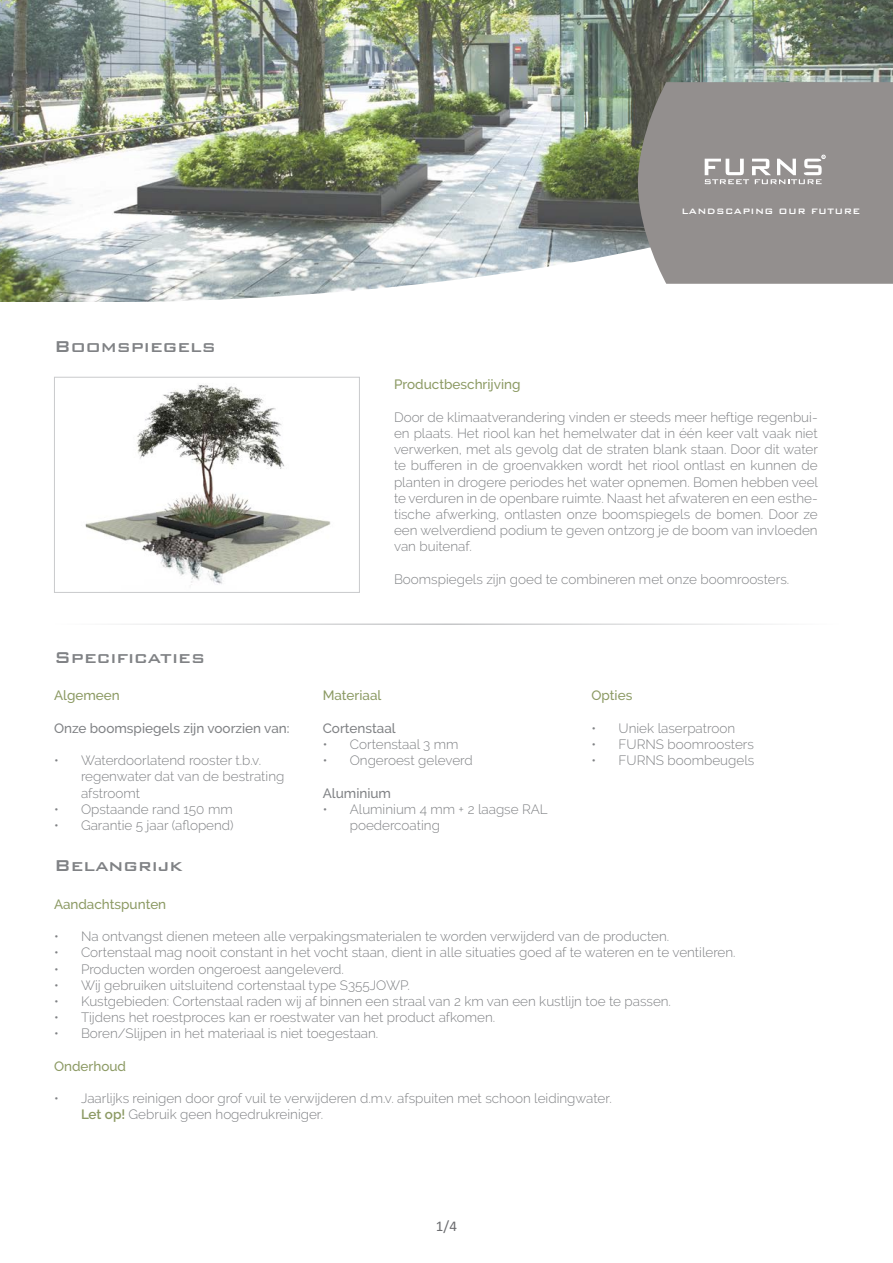
<style>
.page{position:relative;width:893px;height:1263px;background:#fff}
.page>*{position:absolute;margin:0;border:0;box-sizing:border-box;transform-origin:0 0}
.t1{font:500 21px "Bank Gothic BT";color:#808285}
.t2{font:15px "Calibri";color:#6c6d70}
.Poly_groot{font:300 13.5px/16.2px "Raleway";color:#808285}
.t3{font:500 13.5px "Raleway";color:#8c9a64}
.t4{font:500 13.5px "Raleway";color:#808285}
.t5{font:500 13.5px "Raleway";color:#8b9a63}
.t6{font:500 10.5px "Bank Gothic BT";letter-spacing:.04em;color:#fff}
.t7{font:700 2.85px "Arial";color:#fff}
.s1{font-weight:600;color:#8c9a64}
</style>
<div class="page">
<img style="left:0;top:0;width:893px;height:301px">
<svg style="left:128px;top:158px;width:765px;height:219px"></svg>
<div style="left:638px;top:82px;width:255px;height:202px;background:#938f8e"></div>
<svg style="left:705px;top:155px;width:120px;height:29px"></svg>
<img style="left:85px;top:385px;width:246px;height:200px">
<div style="left:54px;top:377px;width:306px;height:216px;border:1px solid #c9cacc"></div>
<hr style="left:54px;top:623px;width:785px;height:2px;background:#c5c6c8">
<p class="t7" style="left:822px;top:155px;width:4px">R</p>
<p class="t6" style="left:681px;top:206px;width:180px">LANDSCAPING OUR FUTURE</p>
<p class="t1" style="left:54px;top:335px;width:163px">Boomspiegels</p>
<p class="t1" style="left:54px;top:645px;width:153px">Specificaties</p>
<p class="t3" style="left:54px;top:688px;width:67px">Algemeen</p>
<p class="t4" style="left:54px;top:720px;width:237px">Onze boomspiegels zijn voorzien van:</p>
<p class="Poly_groot" style="left:81px;top:752px;width:205px;text-indent:-27px">• Waterdoorlatend rooster t.b.v. regenwater dat van de bestrating afstroomt</p>
<p class="Poly_groot" style="left:54px;top:801px;width:180px">• Opstaande rand 150 mm</p>
<p class="Poly_groot" style="left:54px;top:817px;width:181px">• Garantie 5 jaar (aflopend)</p>
<p class="t1" style="left:54px;top:854px;width:130px">Belangrijk</p>
<p class="t3" style="left:394px;top:377px;width:128px">Productbeschrijving</p>
<p class="Poly_groot" style="left:394px;top:409px;width:426px;text-align:justify">Door de klimaatverandering vinden er steeds meer heftige regenbui&shy;en plaats. Het riool kan het hemelwater dat in één keer valt vaak niet verwerken, met als gevolg dat de straten blank staan. Door dit water te bufferen in de groenvakken wordt het riool ontlast en kunnen de planten in drogere periodes het water opnemen. Bomen hebben veel te verduren in de openbare ruimte. Naast het afwateren en een esthe&shy;tische afwerking, ontlasten onze boomspiegels de bomen. Door ze een welverdiend podium te geven ontzorg je de boom van invloeden van buitenaf.</p>
<p class="Poly_groot" style="left:394px;top:571px;width:397px">Boomspiegels zijn goed te combineren met onze boomroosters.</p>
<p class="t5" style="left:323px;top:688px;width:60px">Materiaal</p>
<p class="t4" style="left:323px;top:720px;width:75px">Cortenstaal</p>
<p class="Poly_groot" style="left:323px;top:736px;width:137px">• Cortenstaal 3 mm</p>
<p class="Poly_groot" style="left:323px;top:752px;width:152px">• Ongeroest geleverd</p>
<p class="t4" style="left:323px;top:785px;width:70px">Aluminium</p>
<p class="Poly_groot" style="left:350px;top:801px;width:199px;text-indent:-27px">• Aluminium 4 mm + 2 laagse RAL poedercoating</p>
<p class="t3" style="left:591px;top:688px;width:42px">Opties</p>
<p class="Poly_groot" style="left:591px;top:720px;width:145px">• Uniek laserpatroon</p>
<p class="Poly_groot" style="left:591px;top:736px;width:164px">• FURNS boomroosters</p>
<p class="Poly_groot" style="left:591px;top:752px;width:164px">• FURNS boombeugels</p>
<p class="t3" style="left:54px;top:896px;width:114px">Aandachtspunten</p>
<p class="Poly_groot" style="left:54px;top:928px;width:617px">• Na ontvangst dienen meteen alle verpakingsmaterialen te worden verwijderd van de producten.</p>
<p class="Poly_groot" style="left:54px;top:944px;width:683px">• Cortenstaal mag nooit constant in het vocht staan, dient in alle situaties goed af te wateren en te ventileren.</p>
<p class="Poly_groot" style="left:54px;top:961px;width:291px">• Producten worden ongeroest aangeleverd.</p>
<p class="Poly_groot" style="left:54px;top:977px;width:357px">• Wij gebruiken uitsluitend cortenstaal type S355JOWP.</p>
<p class="Poly_groot" style="left:54px;top:993px;width:618px">• Kustgebieden: Cortenstaal raden wij af binnen een straal van 2 km van een kustlijn toe te passen.</p>
<p class="Poly_groot" style="left:54px;top:1009px;width:443px">• Tijdens het roestproces kan er roestwater van het product afkomen.</p>
<p class="Poly_groot" style="left:54px;top:1025px;width:326px">• Boren/Slijpen in het materiaal is niet toegestaan.</p>
<p class="t3" style="left:54px;top:1058px;width:74px">Onderhoud</p>
<p class="Poly_groot" style="left:81px;top:1090px;width:532px;text-indent:-27px">• Jaarlijks reinigen door grof vuil te verwijderen d.m.v. afspuiten met schoon leidingwater.<br><span class="s1">Let op!</span> Gebruik geen hogedrukreiniger.</p>
<p class="t2" style="left:436px;top:1216px;width:22px">1/4</p>
</div>
